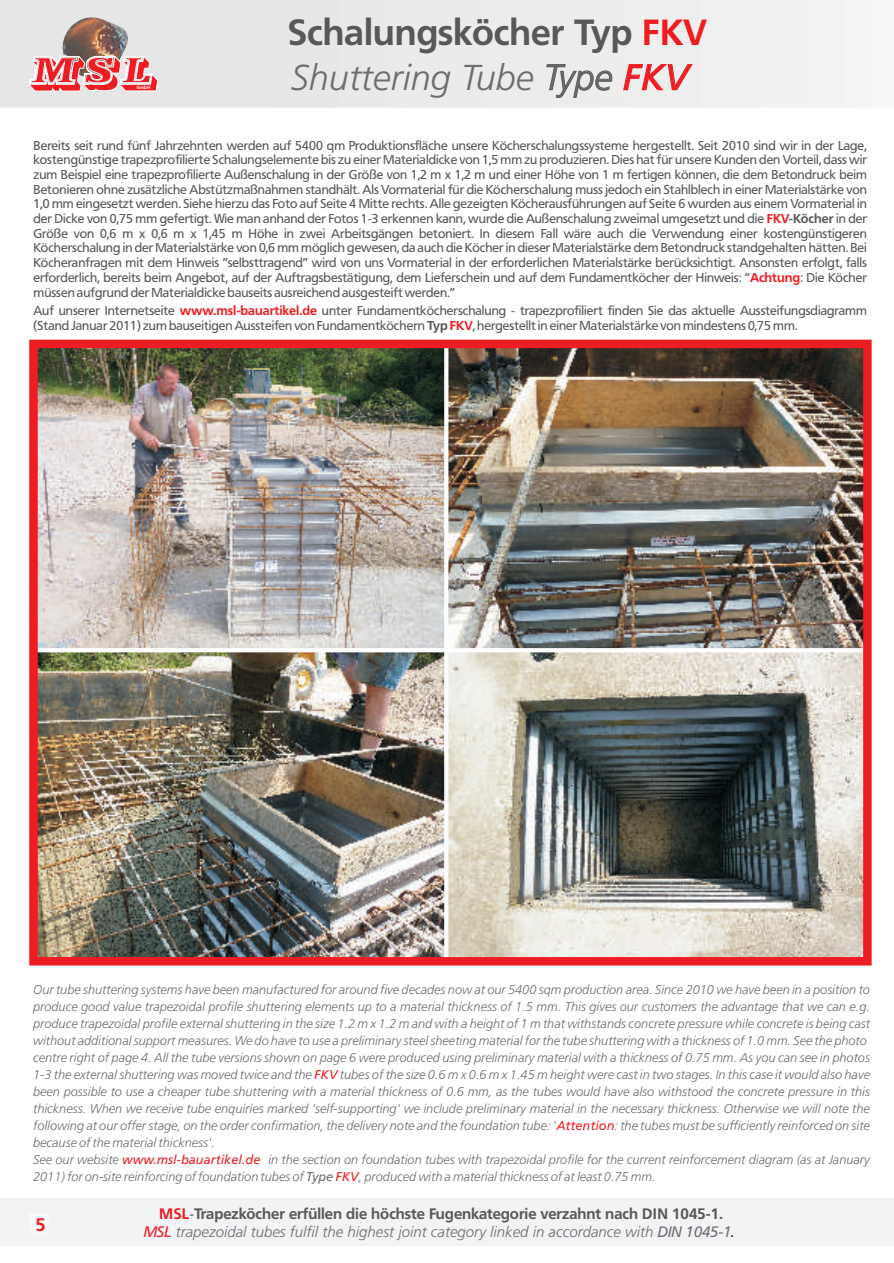
<style>
.page{position:relative;width:894px;height:1263px;background:#fff}
.page>*{position:absolute;margin:0;border:0;box-sizing:border-box;transform-origin:0 0}
.t1{font:700 36px "Frutiger BSK";color:#57585a}
.t2{font:italic 300 36px "Frutiger";color:#6c6d70}
.t3{font:700 17.85px "Frutiger BSK";color:#ee1d23}
.t4{font:italic 300 15px "Frutiger";color:#6c6d70}
.t5{font:700 15px "Frutiger BSK";color:#57585a}
.t6{font:12.75px/14.7px "Frutiger BSK";color:#57585a;text-align:justify}
.t7{font:italic 300 12.75px/17px "Frutiger";color:#6c6d70}
.t8{font:700 4.65px "Frutiger BSK";color:#fff}
.s1{color:#ee1d23}
.s2{font-weight:400;color:#ee1d23}
.s3{font-weight:700;color:#ee1d23}
.s4{font-weight:700}
.s5{font-weight:400}
.s6{font-family:"Frutiger VR";font-weight:400;color:#ee1d23}
.s7{font-family:"Frutiger VR";font-weight:400}
.s8{font-family:"Frutiger VR";font-weight:400;color:#231f20}
</style>
<div class="page">
<div style="left:0;top:1198px;width:894px;height:48px;background:#f2f3f4"></div>
<img style="left:56px;top:14px;width:74px;height:42px">
<svg style="left:29px;top:56px;width:129px;height:35px;background:#ea8487"></svg>
<img style="left:39px;top:350px;width:823px;height:606px">
<hr style="left:25px;top:648px;width:842px;height:4px;background:#fff">
<svg style="left:444px;top:350px;width:4px;height:606px"></svg>
<div style="left:29px;top:340px;width:843px;height:626px;border:9px solid #ee1d23"></div>
<p class="t8" style="left:137px;top:85px;width:15px">GmbH</p>
<h1 class="t1" style="left:288px;top:18px;width:420px">Schalungsköcher Typ <span class="s1">FKV</span></h1>
<h1 class="t2" style="left:291px;top:63px;width:399px">Shuttering Tube Type <span class="s2">FKV</span></h1>
<p class="t6" style="left:33px;top:139px;width:835px">Bereits seit rund fünf Jahrzehnten werden auf 5400 qm²Produktionsfläche unsere Köcherschalungssysteme hergestellt. Seit 2010 sind wir in der Lage, kostengünstige trapezprofilierte Schalungselemente bis zu einer Materialdicke von 1,5 mm zu produzieren. Dies hat für unsere Kunden den Vorteil, dass wir zum Beispiel eine trapezprofilierte Außenschalung in der Größe von 1,2 m x 1,2 m und einer Höhe von 1 m fertigen können, die dem Betondruck beim Betonieren ohne zusätzliche Abstützmaßnahmen standhält. Als Vormaterial für die Köcherschalung muss jedoch ein Stahlblech in einer Materialstärke von 1,0 mm eingesetzt werden. Siehe hierzu das Foto auf Seite 4 Mitte rechts. Alle gezeigten Köcherausführungen auf Seite 6 wurden aus einem Vormaterial in der Dicke von 0,75 mm gefertigt. Wie man anhand der Fotos 1-3 erkennen kann, wurde die Außenschalung zweimal umgesetzt und die <span class="s3">FKV</span><span class="s4">-Köcher</span> in der Größe von 0,6 m x 0,6 m x 1,45 m Höhe in zwei Arbeitsgängen betoniert. In diesem Fall wäre auch die Verwendung einer kostengünstigeren Köcherschalung in der Materialstärke von 0,6 mm möglich gewesen, da auch die Köcher in dieser Materialstärke dem Betondruck standgehalten hätten. Bei Köcheranfragen mit dem Hinweis ”selbsttragend” wird von uns Vormaterial in der erforderlichen Materialstärke berücksichtigt. Ansonsten erfolgt, falls erforderlich, bereits beim Angebot, auf der Auftragsbestätigung, dem Lieferschein und auf dem Fundamentköcher der Hinweis: ”<span class="s3">Achtung</span>: Die Köcher müssen aufgrund der Materialdicke bauseits ausreichend ausgesteift werden.”</p>
<p class="t6" style="left:33px;top:305px;width:835px">Auf unserer Internetseite <span class="s3">www.msl-bauartikel.de</span> unter Fundamentköcherschalung - trapezprofiliert finden Sie das aktuelle Aussteifungsdiagramm (Stand Januar 2011) zum bauseitigen Aussteifen von Fundamentköchern <span class="s4">Typ</span> <span class="s3">FKV</span>, hergestellt in einer Materialstärke von mindestens 0,75 mm.</p>
<p class="t7" style="left:33px;top:982px;width:838px">Our tube shuttering systems have been manufactured for around five decades now at our 5400 sqm production area. Since 2010 we have been in a position to produce good value trapezoidal profile shuttering elements up to a material thickness of 1.5 mm. This gives our customers the advantage that we can e.g. produce trapezoidal profile external shuttering in the size 1.2 m x 1.2 m and with a height of 1 m that withstands concrete pressure while concrete is being cast without additional support measures. We do have to use a preliminary steel sheeting material for the tube shuttering with a thickness of 1.0 mm. See the photo centre right of page 4. All the tube versions shown on page 6 were produced using preliminary material with a thickness of 0.75 mm. As you can see in photos 1-3 the external shuttering was moved twice and the <span class="s2">FKV</span> tubes of the size 0.6 m x 0.6 m x 1.45 m height were cast in two stages. In this case it would also have been possible to use a cheaper tube shuttering with a material thickness of 0.6 mm, as the tubes would have also withstood the concrete pressure in this thickness. When we receive tube enquiries marked 'self-supporting' we include preliminary material in the necessary thickness. Otherwise we will note the following at our offer stage, on the order confirmation, the delivery note and the foundation tube: '<span class="s2">Attention</span>: the tubes must be sufficiently reinforced on site because of the material thickness'.<br>See our website <span class="s2">www.msl-bauartikel.de</span></p>
<p class="t7" style="left:33px;top:1152px;width:838px;text-indent:235px">in the section on foundation tubes with trapezoidal profile for the current reinforcement diagram (as at January<br>2011) for on-site reinforcing of foundation tubes of <span class="s5">Type</span> <span class="s2">FKV</span>, produced with a material thickness of at least 0.75 mm.</p>
<h2 class="t3" style="left:36px;top:1218px;width:12px">5</h2>
<p class="t5" style="left:159px;top:1207px;width:565px"><span class="s1">MSL</span><span class="s5">-</span>Trapezköcher erfüllen die höchste Fugenkategorie verzahnt nach DIN 1045-1.</p>
<p class="t4" style="left:144px;top:1226px;width:592px"><span class="s6">MSL</span> trapezoidal tubes fulfil the highest joint category linked in accordance with <span class="s7">DIN 1045-1</span><span class="s8">.</span></p>
</div>
